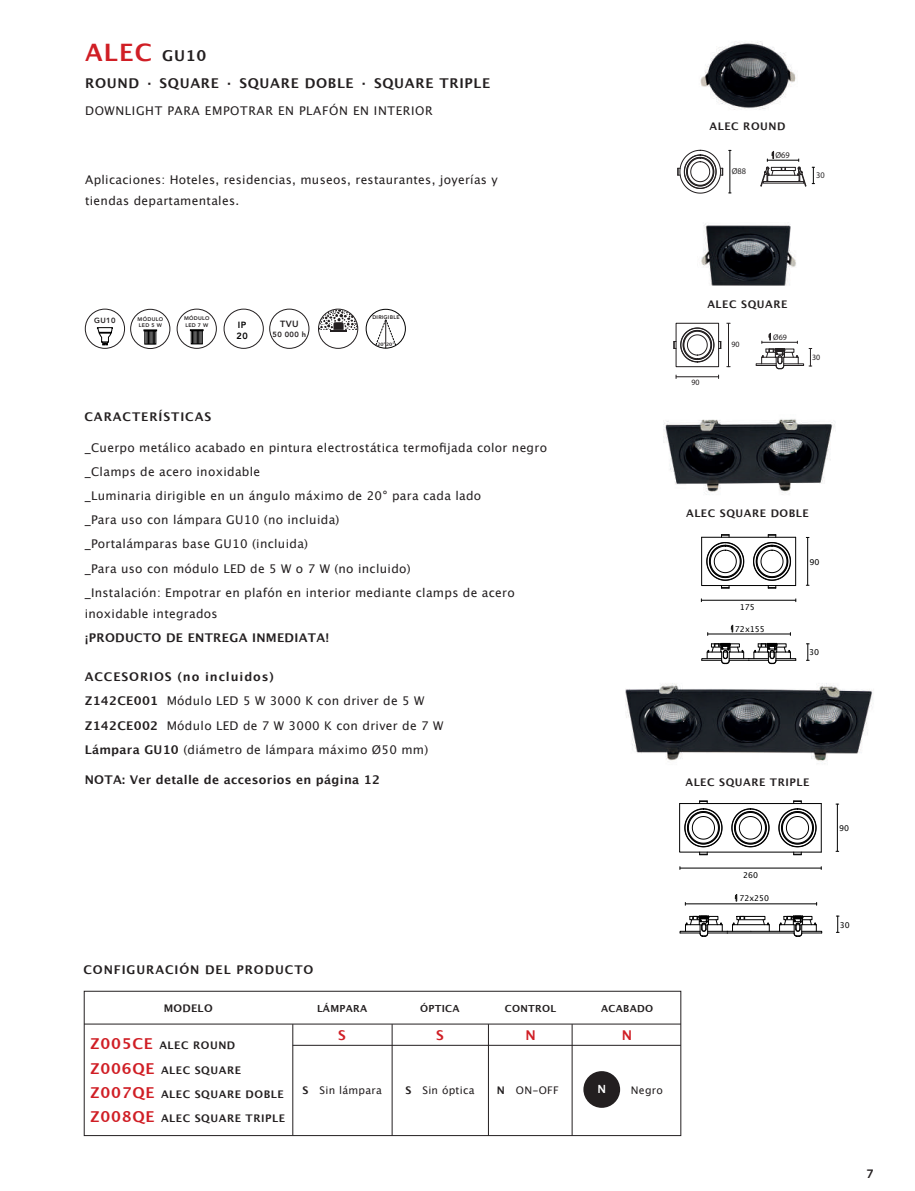
<style>
.page{position:relative;width:915px;height:1191px;background:#fff}
.page>*{position:absolute;margin:0;border:0;box-sizing:border-box;transform-origin:0 0}
.t1{font:700 24px "Lucida Grande";color:#d01e25}
.t2{font:700 13.5px "Lucida Grande";letter-spacing:.05em;color:#231f20}
.t3{font:700 13.5px "Lucida Grande";color:#d01e25}
.t4{font:12px/24.2px "Lucida Grande";letter-spacing:.025em;color:#231f20}
.t5{font:700 12px "Lucida Grande";letter-spacing:.025em;color:#231f20}
.t6{font:700 12px "Lucida Grande";letter-spacing:.075em;color:#231f20}
.t7{font:12px "Lucida Grande";letter-spacing:.05em;color:#231f20}
.t8{font:12px "Museo Sans 700";color:#231f20}
.t9{font:700 11.25px "Lucida Grande";color:#fff}
.t10{font:700 10.5px "Lucida Grande";letter-spacing:.05em;color:#231f20}
.t11{font:10.5px "Lucida Grande";letter-spacing:.025em;color:#231f20}
.t12{font:700 9.75px "Lucida Grande";letter-spacing:.025em;color:#231f20}
.t13{font:800 9px/10.6px "Avenir";color:#000}
.t14{font:800 9px "Avenir";color:#231f20}
.t15{font:8.7px "Myriad Pro";color:#2b292a}
.t16{font:8.7px "Myriad Pro";color:#231f20}
.t17{font:8.1px "Lucida Grande";color:#000}
.t18{font:8.1px "Myriad Pro";color:#231f20}
.t19{font:7.95px "Lucida Grande";color:#000}
.t20{font:800 7.5px "Avenir";letter-spacing:.05em;color:#231f20}
.t21{font:800 5.25px/6.1px "Avenir";letter-spacing:.05em;color:#231f20}
.t22{font:700 4.65px "Lucida Grande";color:#231f20}
.s1{font-size:15px;color:#231f20}
.s2{font-weight:700}
.s3{font-size:15px;color:#d01e25}
</style>
<div class="page">
<img style="left:700px;top:41px;width:96px;height:69px">
<img style="left:701px;top:222px;width:95px;height:64px">
<svg style="left:677px;top:150px;width:53px;height:44px"></svg>
<svg style="left:760px;top:167px;width:54px;height:20px"></svg>
<hr style="left:767px;top:160px;width:31px;height:1px;background:#000001">
<svg style="left:766px;top:151px;width:7px;height:10px"></svg>
<div style="left:583px;top:1071px;width:37px;height:36px;background:#231f20;border-radius:50%"></div>
<div style="left:84px;top:991px;width:596px;height:144px;border:1px solid #231f20"></div>
<hr style="left:292px;top:1024px;width:1px;height:111px;background:#231f20">
<hr style="left:392px;top:1024px;width:1px;height:111px;background:#231f20">
<hr style="left:292px;top:1045px;width:388px;height:1px;background:#231f20">
<hr style="left:84px;top:1023px;width:596px;height:1px;background:#231f20">
<hr style="left:676px;top:376px;width:42px;height:1px;background:#231f20">
<svg style="left:673px;top:323px;width:57px;height:44px"></svg>
<svg style="left:755px;top:333px;width:56px;height:36px"></svg>
<svg style="left:701px;top:534px;width:94px;height:55px"></svg>
<hr style="left:795px;top:537px;width:1px;height:48px;background:#000">
<svg style="left:701px;top:643px;width:94px;height:21px"></svg>
<svg style="left:806px;top:643px;width:2px;height:18px"></svg>
<hr style="left:807px;top:537px;width:1px;height:48px;background:#000">
<hr style="left:701px;top:600px;width:94px;height:1px;background:#000">
<hr style="left:707px;top:634px;width:83px;height:1px;background:#000">
<svg style="left:730px;top:624px;width:3px;height:8px"></svg>
<img style="left:663px;top:419px;width:172px;height:76px">
<hr style="left:488px;top:1024px;width:1px;height:111px;background:#231f20">
<hr style="left:571px;top:1024px;width:1px;height:111px;background:#231f20">
<img style="left:625px;top:683px;width:248px;height:81px">
<svg style="left:679px;top:800px;width:142px;height:55px"></svg>
<hr style="left:726px;top:932px;width:67px;height:1px;background:#000">
<hr style="left:750px;top:931px;width:43px;height:1px;background:#000">
<svg style="left:679px;top:915px;width:90px;height:22px"></svg>
<svg style="left:779px;top:915px;width:42px;height:22px"></svg>
<svg style="left:836px;top:916px;width:2px;height:17px"></svg>
<hr style="left:836px;top:804px;width:1px;height:47px;background:#000">
<hr style="left:680px;top:868px;width:140px;height:1px;background:#000">
<hr style="left:685px;top:903px;width:131px;height:1px;background:#000">
<svg style="left:734px;top:894px;width:3px;height:7px"></svg>
<div style="left:224px;top:309px;width:39px;height:39px;border:1px solid #231f20;border-radius:50%"></div>
<div style="left:269px;top:309px;width:40px;height:39px;border:1px solid #231f20;border-radius:50%"></div>
<svg style="left:318px;top:309px;width:40px;height:23px"></svg>
<div style="left:318px;top:309px;width:40px;height:39px;border:1px solid #231f20;border-radius:50%"></div>
<svg style="left:97px;top:327px;width:16px;height:18px"></svg>
<div style="left:85px;top:309px;width:40px;height:39px;border:1px solid #231f20;border-radius:50%"></div>
<div style="left:130px;top:309px;width:40px;height:40px;border:1px solid #231f20;border-radius:50%"></div>
<svg style="left:144px;top:330px;width:13px;height:14px"></svg>
<div style="left:177px;top:309px;width:39px;height:39px;border:1px solid #231f20;border-radius:50%"></div>
<svg style="left:190px;top:329px;width:13px;height:15px"></svg>
<svg style="left:375px;top:319px;width:21px;height:29px"></svg>
<div style="left:366px;top:309px;width:39px;height:39px;border:1px solid #000001;border-radius:50%"></div>
<h1 class="t1" style="left:85px;top:33px;width:123px">ALEC <span class="s1">GU10</span></h1>
<p class="t2" style="left:85px;top:73px;width:406px">ROUND · SQUARE · SQUARE DOBLE · SQUARE TRIPLE</p>
<p class="t7" style="left:85px;top:104px;width:349px">DOWNLIGHT PARA EMPOTRAR EN PLAFÓN EN INTERIOR</p>
<p class="t4" style="left:85px;top:169px;width:414px;line-height:21px">Aplicaciones: Hoteles, residencias, museos, restaurantes, joyerías y tiendas departamentales.</p>
<p class="t10" style="left:709px;top:117px;width:77px">ALEC ROUND</p>
<p class="t15" style="left:731px;top:165px;width:16px">Ø88</p>
<p class="t16" style="left:775px;top:150px;width:16px">Ø69</p>
<p class="t15" style="left:816px;top:170px;width:10px">30</p>
<p class="t20" style="left:94px;top:314px;width:23px">GU10</p>
<p class="t21" style="left:138px;top:316px;width:27px">MÓDULO<br>LED 5 W</p>
<p class="t21" style="left:184px;top:315px;width:27px">MÓDULO<br>LED 7 W</p>
<p class="t21" style="left:372px;top:314px;width:29px">DIRIGIBLE</p>
<p class="t22" style="left:377px;top:340px;width:19px">20°20°</p>
<p class="t13" style="left:236px;top:320px;width:13px">IP<br>20</p>
<p class="t14" style="left:280px;top:316px;width:20px">TVU</p>
<p class="t20" style="left:272px;top:329px;width:35px">50 000 h</p>
<p class="t6" style="left:84px;top:407px;width:128px">CARACTERÍSTICAS</p>
<p class="t4" style="left:85px;top:435px;width:463px">_Cuerpo metálico acabado en pintura electrostática termofijada color negro _Clamps de acero inoxidable<br>_Luminaria dirigible en un ángulo máximo de 20° para cada lado<br>_Para uso con lámpara GU10 (no incluida)<br>_Portalámparas base GU10 (incluida)<br>_Para uso con módulo LED de 5 W o 7 W (no incluido)<br>_Instalación: Empotrar en plafón en interior mediante clamps de acero</p>
<p class="t4" style="left:85px;top:601px;width:134px">inoxidable integrados</p>
<p class="t5" style="left:85px;top:628px;width:246px">¡PRODUCTO DE ENTREGA INMEDIATA!</p>
<p class="t4" style="left:85px;top:665px;width:360px"><span class="s2">ACCESORIOS (no incluidos)<br>Z142CE001</span> Módulo LED 5 W 3000 K con driver de 5 W <span class="s2">Z142CE002</span> Módulo LED de 7 W 3000 K con driver de 7 W <span class="s2">Lámpara GU10</span> (diámetro de lámpara máximo Ø50 mm)</p>
<p class="t5" style="left:85px;top:770px;width:297px">NOTA: Ver detalle de accesorios en página 12</p>
<p class="t6" style="left:83px;top:959px;width:231px">CONFIGURACIÓN DEL PRODUCTO</p>
<p class="t10" style="left:164px;top:1000px;width:50px">MODELO</p>
<p class="t12" style="left:317px;top:1000px;width:52px">LÁMPARA</p>
<p class="t12" style="left:420px;top:1000px;width:41px">ÓPTICA</p>
<p class="t12" style="left:505px;top:1000px;width:53px">CONTROL</p>
<p class="t12" style="left:601px;top:1000px;width:53px">ACABADO</p>
<p class="t10" style="left:90px;top:1037px;width:147px"><span class="s3">Z005CE</span> ALEC ROUND</p>
<p class="t10" style="left:90px;top:1061px;width:152px"><span class="s3">Z006QE</span> ALEC SQUARE</p>
<p class="t10" style="left:90px;top:1085px;width:195px"><span class="s3">Z007QE</span> ALEC SQUARE DOBLE</p>
<p class="t10" style="left:90px;top:1109px;width:196px"><span class="s3">Z008QE</span> ALEC SQUARE TRIPLE</p>
<p class="t3" style="left:338px;top:1024px;width:9px">S</p>
<p class="t3" style="left:436px;top:1024px;width:9px">S</p>
<p class="t3" style="left:525px;top:1024px;width:12px">N</p>
<p class="t3" style="left:621px;top:1024px;width:12px">N</p>
<p class="t11" style="left:302px;top:1084px;width:81px"><span class="s2">S</span> Sin lámpara</p>
<p class="t11" style="left:405px;top:1084px;width:71px"><span class="s2">S</span> Sin óptica</p>
<p class="t11" style="left:496px;top:1084px;width:63px"><span class="s2">N</span> ON-OFF</p>
<p class="t9" style="left:597px;top:1079px;width:10px">N</p>
<p class="t11" style="left:630px;top:1083px;width:33px">Negro</p>
<p class="t10" style="left:707px;top:296px;width:81px">ALEC SQUARE</p>
<p class="t18" style="left:731px;top:339px;width:10px">90</p>
<p class="t18" style="left:773px;top:332px;width:15px">Ø69</p>
<p class="t18" style="left:691px;top:377px;width:10px">90</p>
<p class="t18" style="left:811px;top:352px;width:10px">30</p>
<p class="t10" style="left:685px;top:505px;width:124px">ALEC SQUARE DOBLE</p>
<p class="t17" style="left:739px;top:603px;width:17px">175</p>
<p class="t17" style="left:734px;top:624px;width:31px">72x155</p>
<p class="t17" style="left:809px;top:557px;width:12px">90</p>
<p class="t17" style="left:808px;top:647px;width:12px">30</p>
<p class="t10" style="left:685px;top:774px;width:125px">ALEC SQUARE TRIPLE</p>
<p class="t19" style="left:742px;top:871px;width:16px">260</p>
<p class="t19" style="left:739px;top:893px;width:31px">72x250</p>
<p class="t19" style="left:838px;top:823px;width:11px">90</p>
<p class="t19" style="left:839px;top:920px;width:11px">30</p>
<p class="t8" style="left:866px;top:1167px;width:8px">7</p>
</div>
